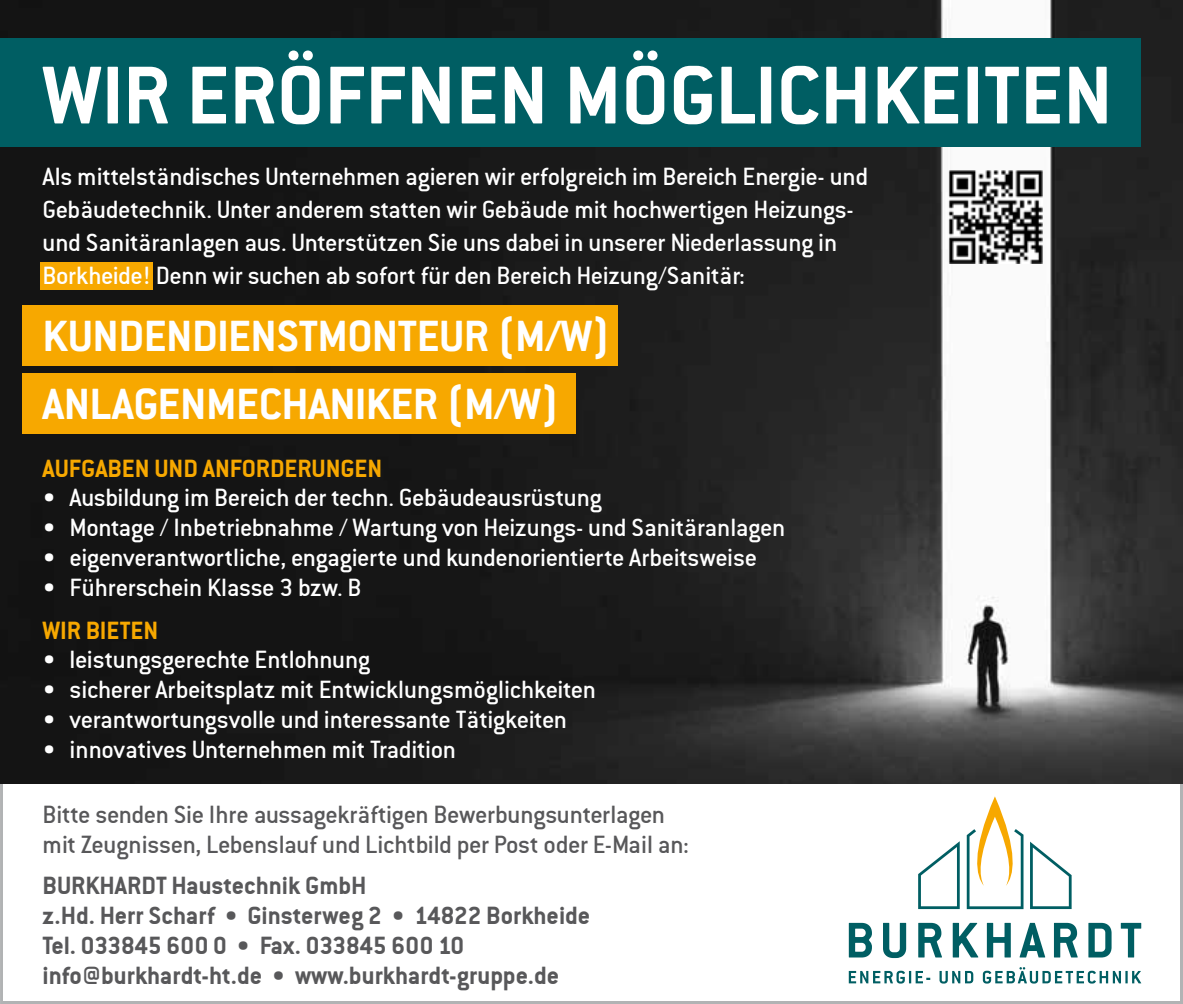
<style>
.page{position:relative;width:1183px;height:1004px;background:#fff}
.page>*{position:absolute;margin:0;border:0;box-sizing:border-box;transform-origin:0 0}
.t1{font:90px "Conduit ITCTT Bold";color:#fff}
.t2{font:700 48px/68.1px "Conduit ITC Pro";letter-spacing:-.01em;color:#fff}
.t3{font:27px/33px "Conduit Md ITCTT Medium";letter-spacing:-.015em;color:#fff}
.t4{font:27px/30px "Conduit ITCTT Bold";color:#58585a}
.t5{font:27px/30px "Conduit Md ITCTT Medium";letter-spacing:-.015em;color:#58585a}
.t6{font:27px "Conduit ITCTT Bold";color:#f7a800}
</style>
<div class="page">
<img style="left:0;top:0;width:1182px;height:783px">
<div style="left:40px;top:262px;width:113px;height:28px;background:#f7a800"></div>
<svg style="left:1120px;top:922px;width:20px;height:35px"></svg>
<svg style="left:1088px;top:922px;width:23px;height:35px"></svg>
<svg style="left:1053px;top:922px;width:24px;height:35px"></svg>
<svg style="left:1030px;top:841px;width:41px;height:68px"></svg>
<svg style="left:1019px;top:922px;width:25px;height:35px"></svg>
<svg style="left:986px;top:922px;width:24px;height:35px"></svg>
<svg style="left:966px;top:796px;width:57px;height:113px"></svg>
<svg style="left:982px;top:967px;width:158px;height:16px"></svg>
<svg style="left:952px;top:922px;width:26px;height:35px"></svg>
<svg style="left:918px;top:842px;width:41px;height:67px"></svg>
<svg style="left:939px;top:970px;width:34px;height:13px"></svg>
<svg style="left:918px;top:922px;width:23px;height:35px"></svg>
<svg style="left:883px;top:922px;width:22px;height:36px"></svg>
<svg style="left:848px;top:922px;width:23px;height:35px"></svg>
<svg style="left:848px;top:970px;width:82px;height:13px"></svg>
<img style="left:948px;top:170px;width:94px;height:94px">
<div style="left:0;top:38px;width:1140px;height:109px;background:#005e63"></div>
<div style="left:22px;top:305px;width:595px;height:61px;background:#f7a800"></div>
<div style="left:22px;top:373px;width:553px;height:61px;background:#f7a800"></div>
<h1 class="t1" style="left:42px;top:41px;width:1071px">WIR ERÖFFNEN MÖGLICHKEITEN</h1>
<p class="t3" style="left:43px;top:159px;width:826px">Als mittelständisches Unternehmen agieren wir erfolgreich im Bereich Energie- und Gebäudetechnik. Unter anderem statten wir Gebäude mit hochwertigen Heizungs&shy;und Sanitäranlagen aus. Unterstützen Sie uns dabei in unserer Niederlassung in Borkheide! Denn wir suchen ab sofort für den Bereich Heizung/Sanitär:</p>
<h2 class="t2" style="left:43px;top:301px;width:569px">KUNDENDIENSTMONTEUR (M/W)<br>ANLAGENMECHANIKER (M/W)</h2>
<p class="t6" style="left:43px;top:452px;width:341px">AUFGABEN UND ANFORDERUNGEN</p>
<p class="t3" style="left:43px;top:480px;width:560px">• Ausbildung im Bereich der techn. Gebäudeausrüstung</p>
<p class="t3" style="left:43px;top:510px;width:744px">• Montage / Inbetriebnahme / Wartung von Heizungs- und Sanitäranlagen</p>
<p class="t3" style="left:43px;top:540px;width:716px">• eigenverantwortliche, engagierte und kundenorientierte Arbeitsweise</p>
<p class="t3" style="left:43px;top:570px;width:320px">• Führerschein Klasse 3 bzw. B</p>
<p class="t6" style="left:43px;top:614px;width:117px">WIR BIETEN</p>
<p class="t3" style="left:43px;top:642px;width:329px">• leistungsgerechte Entlohnung</p>
<p class="t3" style="left:43px;top:672px;width:555px">• sicherer Arbeitsplatz mit Entwicklungsmöglichkeiten</p>
<p class="t3" style="left:43px;top:702px;width:526px">• verantwortungsvolle und interessante Tätigkeiten</p>
<p class="t3" style="left:43px;top:732px;width:415px">• innovatives Unternehmen mit Tradition</p>
<p class="t5" style="left:43px;top:799px;width:648px">Bitte senden Sie Ihre aussagekräftigen Bewerbungsunterlagen mit Zeugnissen, Lebenslauf und Lichtbild per Post oder E-Mail an:</p>
<p class="t4" style="left:43px;top:869px;width:549px">BURKHARDT Haustechnik GmbH<br>z.Hd. Herr Scharf • Ginsterweg 2 • 14822 Borkheide Tel. 033845 600 0 • Fax. 033845 600 10 info@burkhardt-ht.de • www.burkhardt-gruppe.de</p>
</div>
